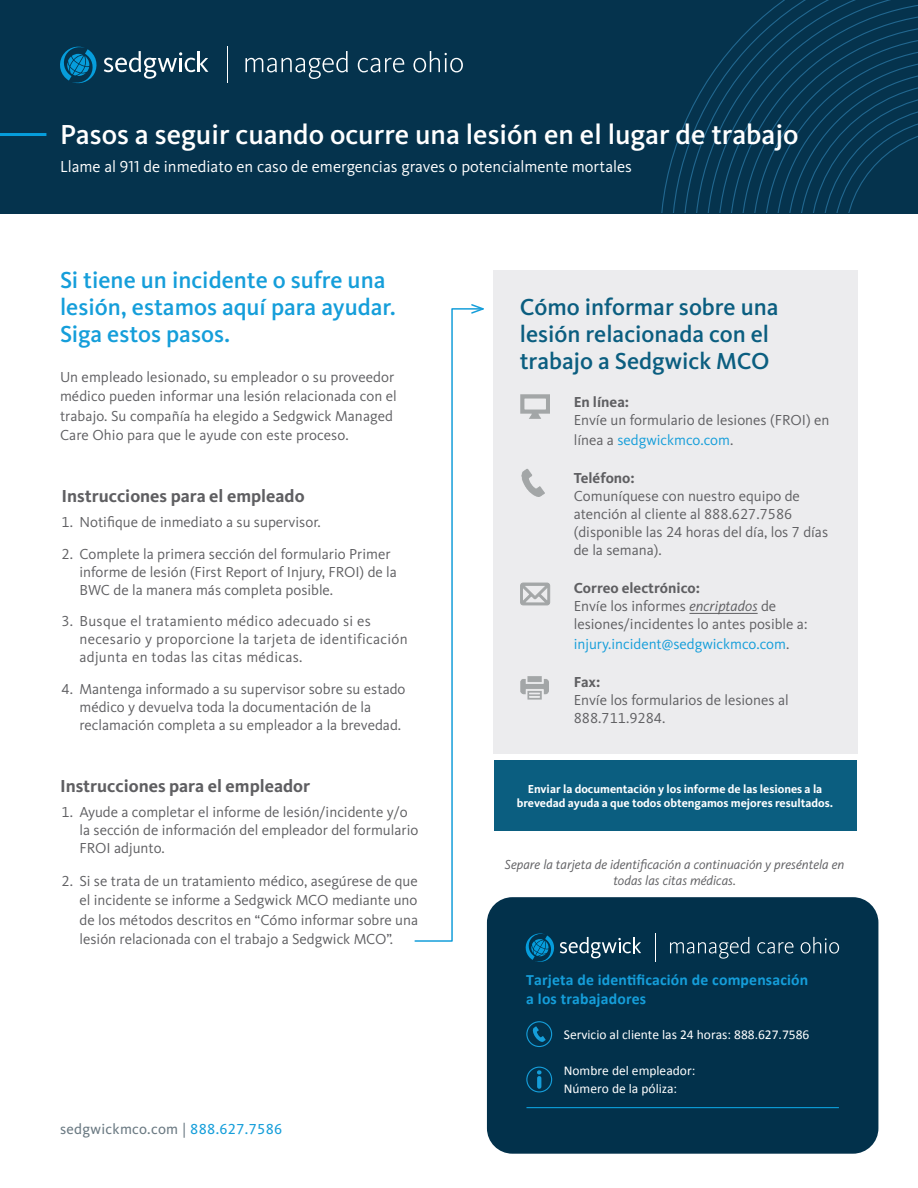
<style>
.page{position:relative;width:918px;height:1188px;background:#fff}
.page>*{position:absolute;margin:0;border:0;box-sizing:border-box;transform-origin:0 0}
.t1{font:500 28.5px "Kievit OT";color:#fff}
.t2{font:500 24px/27px "Kievit OT";color:#159eda}
.t3{font:500 24px/27px "Kievit OT";color:#0b5e80}
.t4{font:700 18px "Kievit OT";color:#5f5f62}
.t5{font:16.5px "Kievit OT";color:#fff}
.t6{font:700 15.75px/18.9px "Calibri";letter-spacing:.01em;color:#159eda}
.t7{font:15px/18px "Kievit OT";color:#5f5f62}
.t8{font:15px/18px "Kievit OT";letter-spacing:.02em;color:#5f5f62}
.t9{font:15px "Kievit OT";color:#159eda}
.t10{font:15px "Kievit OT";letter-spacing:.02em;color:#6b7a83}
.t11{font:italic 13.5px/16.2px "Kievit OT";color:#5f5f62;text-align:center}
.t12{font:13.5px/18px "Calibri";color:#fff}
.t13{font:700 12px/14.4px "Kievit OT";color:#fff;text-align:center}
.s1{color:#159eda}
.s2{font-weight:700}
.s3{color:#5f5f62}
.s4{font-style:italic}
</style>
<div class="page">
<div style="left:0;top:0;width:918px;height:214px;background:#05334d"></div>
<svg style="left:661px;top:1px;width:256px;height:212px"></svg>
<div style="left:487px;top:897px;width:391px;height:257px;background:#02314b;border-radius:25px"></div>
<svg style="left:526px;top:1067px;width:26px;height:25px"></svg>
<svg style="left:526px;top:1021px;width:26px;height:26px"></svg>
<hr style="left:526px;top:1107px;width:313px;height:1px;background:#0c9fdc">
<svg style="left:670px;top:937px;width:80px;height:22px"></svg>
<svg style="left:757px;top:942px;width:37px;height:12px"></svg>
<svg style="left:801px;top:937px;width:38px;height:17px"></svg>
<svg style="left:655px;top:933px;width:1px;height:29px"></svg>
<svg style="left:525px;top:933px;width:116px;height:29px"></svg>
<div style="left:493px;top:270px;width:364px;height:484px;background:#ececee"></div>
<hr style="left:689px;top:613px;width:69px;height:1px;background:#5f5f62">
<img style="left:521px;top:394px;width:29px;height:24px">
<img style="left:521px;top:676px;width:27px;height:23px">
<img style="left:521px;top:468px;width:23px;height:28px">
<svg style="left:520px;top:582px;width:30px;height:24px"></svg>
<svg style="left:245px;top:51px;width:103px;height:28px"></svg>
<svg style="left:358px;top:58px;width:46px;height:14px"></svg>
<svg style="left:413px;top:51px;width:50px;height:21px"></svg>
<hr style="left:227px;top:47px;width:1px;height:36px;background:#fff">
<svg style="left:60px;top:46px;width:148px;height:38px"></svg>
<hr style="left:0;top:133px;width:46px;height:3px;background:#069ddc">
<div style="left:494px;top:760px;width:363px;height:71px;background:#0b5e80"></div>
<svg style="left:414px;top:308px;width:56px;height:634px"></svg>
<svg style="left:470px;top:304px;width:14px;height:10px"></svg>
<p class="t1" style="left:60px;top:118px;width:740px">Pasos a seguir cuando ocurre una lesión en el lugar de trabajo</p>
<p class="t5" style="left:60px;top:158px;width:573px">Llame al 911 de inmediato en caso de emergencias graves o potencialmente mortales</p>
<p class="t2" style="left:60px;top:267px;width:337px">Si tiene un incidente o sufre una lesión, estamos aquí para ayudar.<br>Siga estos pasos.</p>
<p class="t7" style="left:60px;top:367px;width:338px;line-height:19.5px">Un empleado lesionado, su empleador o su proveedor médico pueden informar una lesión relacionada con el trabajo. Su compañía ha elegido a Sedgwick Managed Care Ohio para que le ayude con este proceso.</p>
<p class="t4" style="left:62px;top:486px;width:245px">Instrucciones para el empleado</p>
<p class="t7" style="left:62px;top:513px;width:261px">1. Notifique de inmediato a su supervisor.</p>
<p class="t7" style="left:80px;top:545px;width:319px;text-indent:-18px">2. Complete la primera sección del formulario Primer informe de lesión (First Report of Injury, FROI) de la<br>BWC de la manera más completa posible.</p>
<p class="t8" style="left:80px;top:612px;width:330px;text-indent:-18px">3. Busque el tratamiento médico adecuado si es necesario y proporcione la tarjeta de identificación adjunta en todas las citas médicas.</p>
<p class="t7" style="left:80px;top:680px;width:328px;text-indent:-18px">4. Mantenga informado a su supervisor sobre su estado médico y devuelva toda la documentación de la reclamación completa a su empleador a la brevedad.</p>
<p class="t4" style="left:60px;top:775px;width:252px">Instrucciones para el empleador</p>
<p class="t7" style="left:80px;top:803px;width:340px;text-indent:-18px">1. Ayude a completar el informe de lesión/incidente y/o la sección de información del empleador del formulario<br>FROI adjunto.</p>
<p class="t7" style="left:80px;top:871px;width:340px;line-height:19.5px;text-align:justify;text-indent:-18px">2. Si se trata de un tratamiento médico, asegúrese de que el incidente se informe a Sedgwick MCO mediante uno de los métodos descritos en “Cómo informar sobre una lesión relacionada con el trabajo a Sedgwick MCO”.</p>
<p class="t10" style="left:60px;top:1121px;width:224px">sedgwickmco.com | <span class="s1">888.627.7586</span></p>
<p class="t3" style="left:520px;top:294px;width:260px">Cómo informar sobre una lesión relacionada con el trabajo a Sedgwick MCO</p>
<p class="t7" style="left:574px;top:394px;width:257px"><span class="s2">En línea:<br></span>Envíe un formulario de lesiones (FROI) en</p>
<p class="t9" style="left:574px;top:431px;width:161px"><span class="s3">línea a</span> sedgwickmco.com<span class="s3">.</span></p>
<p class="t7" style="left:574px;top:469px;width:256px"><span class="s2">Teléfono:<br></span>Comuníquese con nuestro equipo de atención al cliente al 888.627.7586 (disponible las 24 horas del día, los 7 días de la semana).</p>
<p class="t7" style="left:574px;top:580px;width:235px"><span class="s2">Correo electrónico:<br></span>Envíe los informes <span class="s4">encriptados</span> de lesiones/incidentes lo antes posible a:</p>
<p class="t9" style="left:574px;top:635px;width:217px">injury.incident@sedgwickmco.com<span class="s3">.</span></p>
<p class="t7" style="left:574px;top:673px;width:216px"><span class="s2">Fax:<br></span>Envíe los formularios de lesiones al<br>888.711.9284.</p>
<p class="t13" style="left:517px;top:781px;width:318px">Enviar la documentación y los informe de las lesiones a la brevedad ayuda a que todos obtengamos mejores resultados.</p>
<p class="t11" style="left:505px;top:857px;width:341px">Separe la tarjeta de identificación a continuación y preséntela en todas las citas médicas.</p>
<p class="t6" style="left:526px;top:970px;width:283px">Tarjeta de identificación de compensación a los trabajadores</p>
<p class="t12" style="left:564px;top:1025px;width:247px">Servicio al cliente las 24 horas: 888.627.7586</p>
<p class="t12" style="left:564px;top:1061px;width:133px">Nombre del empleador:<br>Número de la póliza:</p>
</div>
